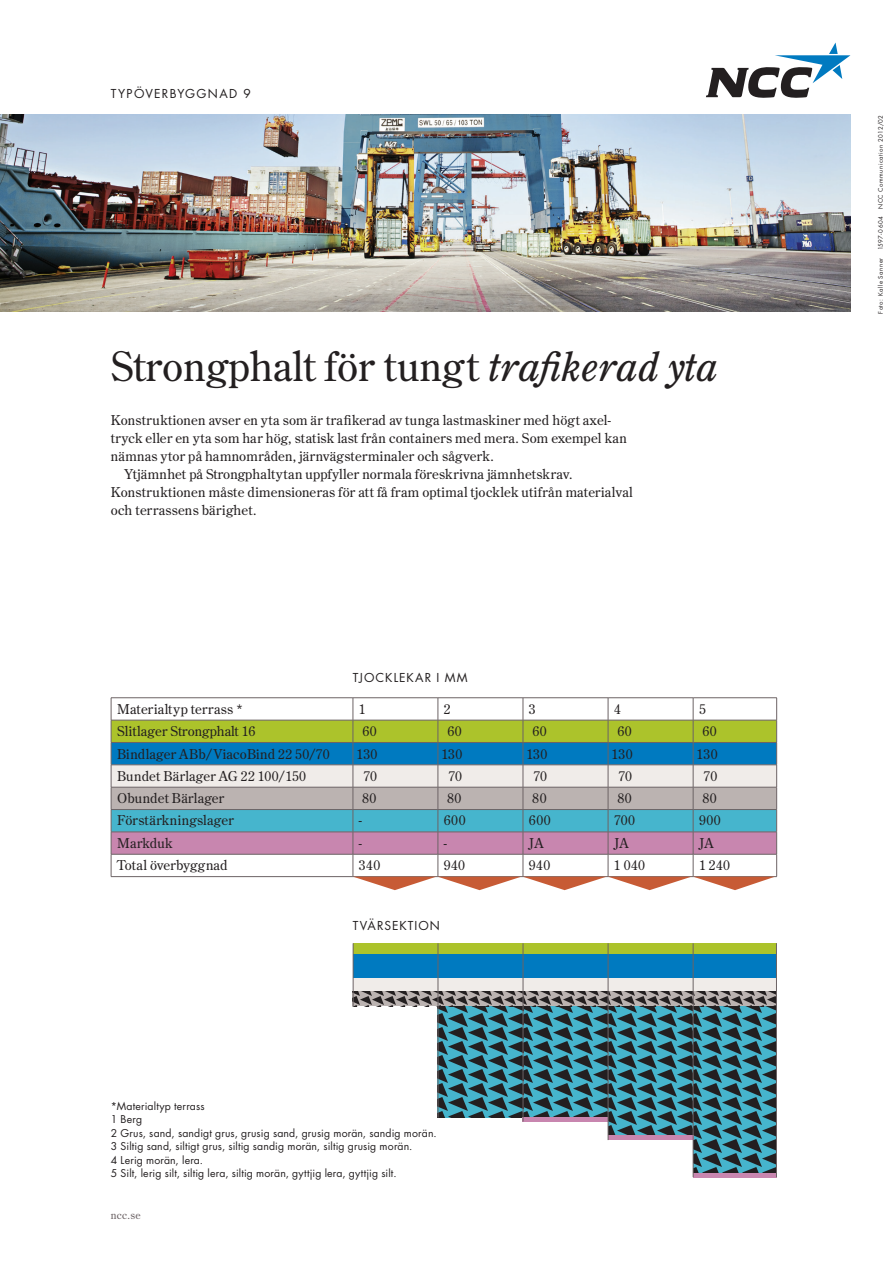
<style>
.page{position:relative;width:893px;height:1263px;background:#fff}
.page>*{position:absolute;margin:0;border:0;box-sizing:border-box;transform-origin:0 0}
.t1{font:40.5px "NCC Century";color:#231f20}
.t2{font:13.5px "NCC Century";letter-spacing:.02em;color:#231f20}
.t3{font:13.5px "NCC Century";color:#231f20}
.t4{font:12px "NCC Futura";letter-spacing:.1em;color:#231f20}
.t5{font:10.5px/13.5px "NCC Futura";letter-spacing:.015em;color:#231f20}
.t6{font:10.5px "NCC Century";color:#6c6365}
.t7{font:6px "NCC Futura";letter-spacing:.085em;color:#231f20}
.s1{font-style:italic}
</style>
<div class="page">
<img style="left:0;top:115px;width:850px;height:197px">
<svg style="left:706px;top:43px;width:144px;height:55px"></svg>
<hr style="left:111px;top:697px;width:242px;height:1px;background:#6c6365">
<hr style="left:353px;top:697px;width:85px;height:1px;background:#6c6365">
<hr style="left:438px;top:697px;width:85px;height:1px;background:#6c6365">
<hr style="left:523px;top:697px;width:85px;height:1px;background:#6c6365">
<hr style="left:608px;top:697px;width:85px;height:1px;background:#6c6365">
<hr style="left:693px;top:697px;width:84px;height:1px;background:#6c6365">
<svg style="left:111px;top:698px;width:666px;height:192px"></svg>
<svg style="left:524px;top:1006px;width:84px;height:111px;background:#367482"></svg>
<svg style="left:439px;top:1006px;width:84px;height:111px;background:#367483"></svg>
<svg style="left:609px;top:1006px;width:84px;height:130px;background:#377381"></svg>
<svg style="left:694px;top:1006px;width:82px;height:167px;background:#377583"></svg>
<div style="left:353px;top:954px;width:424px;height:24px;background:#007ac0"></div>
<div style="left:353px;top:943px;width:423px;height:11px;background:#acc32b"></div>
<svg style="left:354px;top:991px;width:169px;height:15px;background:#807979"></svg>
<svg style="left:524px;top:991px;width:252px;height:15px;background:#807a79"></svg>
<hr style="left:523px;top:1117px;width:85px;height:4px;background:#c886af">
<div style="left:353px;top:978px;width:423px;height:13px;background:#f0ece9"></div>
<hr style="left:353px;top:943px;width:1px;height:63px;background:#6c6365">
<hr style="left:608px;top:1136px;width:85px;height:4px;background:#c886af">
<hr style="left:693px;top:1173px;width:84px;height:4px;background:#c886af">
<hr style="left:438px;top:943px;width:1px;height:175px;background:#6c6365">
<hr style="left:523px;top:943px;width:1px;height:178px;background:#6c6365">
<hr style="left:608px;top:943px;width:1px;height:197px;background:#6c6365">
<hr style="left:693px;top:943px;width:1px;height:234px;background:#6c6365">
<hr style="left:776px;top:943px;width:1px;height:234px;background:#6c6365">
<p class="t4" style="left:111px;top:85px;width:141px">TYPÖVERBYGGNAD 9</p>
<h1 class="t1" style="left:111px;top:341px;width:609px">Strongphalt för tungt <span class="s1">trafikerad yta</span></h1>
<p class="t2" style="left:111px;top:411px;width:502px">Konstruktionen avser en yta som är trafikerad av tunga lastmaskiner med högt axel-</p>
<p class="t2" style="left:111px;top:429px;width:517px">tryck eller en yta som har hög, statisk last från containers med mera. Som exempel kan</p>
<p class="t2" style="left:111px;top:447px;width:384px">nämnas ytor på hamnområden, järnvägsterminaler och sågverk.</p>
<p class="t2" style="left:124px;top:465px;width:449px">Ytjämnhet på Strongphaltytan uppfyller normala föreskrivna jämnhetskrav.</p>
<p class="t2" style="left:111px;top:483px;width:523px">Konstruktionen måste dimensioneras för att få fram optimal tjocklek utifrån materialval</p>
<p class="t2" style="left:111px;top:501px;width:147px">och terrassens bärighet.</p>
<p class="t4" style="left:353px;top:669px;width:116px">TjocklEkAR i mm</p>
<p class="t2" style="left:117px;top:700px;width:127px">Materialtyp terrass *</p>
<p class="t2" style="left:359px;top:700px;width:8px">1</p>
<p class="t2" style="left:444px;top:700px;width:8px">2</p>
<p class="t2" style="left:529px;top:700px;width:8px">3</p>
<p class="t2" style="left:614px;top:700px;width:8px">4</p>
<p class="t2" style="left:699px;top:700px;width:8px">5</p>
<p class="t3" style="left:117px;top:723px;width:140px">Slitlager Strongphalt 16</p>
<p class="t2" style="left:362px;top:723px;width:16px">60</p>
<p class="t2" style="left:447px;top:723px;width:16px">60</p>
<p class="t2" style="left:532px;top:723px;width:16px">60</p>
<p class="t2" style="left:617px;top:723px;width:16px">60</p>
<p class="t2" style="left:703px;top:723px;width:16px">60</p>
<p class="t2" style="left:117px;top:745px;width:214px">Bindlager ABb/ViacoBind 22 50/70</p>
<p class="t2" style="left:356px;top:745px;width:22px">130</p>
<p class="t2" style="left:441px;top:745px;width:22px">130</p>
<p class="t2" style="left:526px;top:745px;width:22px">130</p>
<p class="t2" style="left:612px;top:745px;width:22px">130</p>
<p class="t2" style="left:697px;top:745px;width:22px">130</p>
<p class="t2" style="left:117px;top:767px;width:190px">Bundet Bärlager AG 22 100/150</p>
<p class="t2" style="left:363px;top:767px;width:15px">70</p>
<p class="t2" style="left:448px;top:767px;width:15px">70</p>
<p class="t2" style="left:533px;top:767px;width:15px">70</p>
<p class="t2" style="left:618px;top:767px;width:15px">70</p>
<p class="t2" style="left:704px;top:767px;width:15px">70</p>
<p class="t2" style="left:117px;top:789px;width:109px">Obundet Bärlager</p>
<p class="t2" style="left:362px;top:789px;width:16px">80</p>
<p class="t2" style="left:447px;top:789px;width:16px">80</p>
<p class="t2" style="left:532px;top:789px;width:16px">80</p>
<p class="t2" style="left:617px;top:789px;width:16px">80</p>
<p class="t2" style="left:702px;top:789px;width:16px">80</p>
<p class="t2" style="left:117px;top:812px;width:118px">Förstärkningslager</p>
<p class="t2" style="left:359px;top:812px;width:5px">-</p>
<p class="t2" style="left:444px;top:812px;width:23px">600</p>
<p class="t2" style="left:529px;top:812px;width:23px">600</p>
<p class="t2" style="left:614px;top:812px;width:22px">700</p>
<p class="t2" style="left:699px;top:812px;width:23px">900</p>
<p class="t2" style="left:117px;top:834px;width:57px">Markduk</p>
<p class="t2" style="left:359px;top:834px;width:5px">-</p>
<p class="t2" style="left:444px;top:834px;width:5px">-</p>
<p class="t2" style="left:529px;top:834px;width:16px">JA</p>
<p class="t2" style="left:614px;top:834px;width:16px">JA</p>
<p class="t2" style="left:699px;top:834px;width:16px">JA</p>
<p class="t3" style="left:117px;top:856px;width:112px">Total överbyggnad</p>
<p class="t2" style="left:359px;top:856px;width:23px">340</p>
<p class="t2" style="left:444px;top:856px;width:23px">940</p>
<p class="t2" style="left:529px;top:856px;width:23px">940</p>
<p class="t2" style="left:614px;top:856px;width:33px">1 040</p>
<p class="t2" style="left:699px;top:856px;width:33px">1 240</p>
<p class="t4" style="left:353px;top:917px;width:85px">Tvärsektion</p>
<p class="t5" style="left:111px;top:1099px;width:327px">*Materialtyp terrass<br>1 Berg<br>2 Grus, sand, sandigt grus, grusig sand, grusig morän, sandig morän.<br>3 Siltig sand, siltigt grus, siltig sandig morän, siltig grusig morän.<br>4 Lerig morän, lera.<br>5 Silt, lerig silt, siltig lera, siltig morän, gyttjig lera, gyttjig silt.</p>
<p class="t6" style="left:111px;top:1208px;width:31px">ncc.se</p>
<p class="t7" style="left:877px;top:314px;width:200px;rotate:-90deg">Foto: Kalle Sanner 1597-0604 NCC Communication 2012/02</p>
</div>
